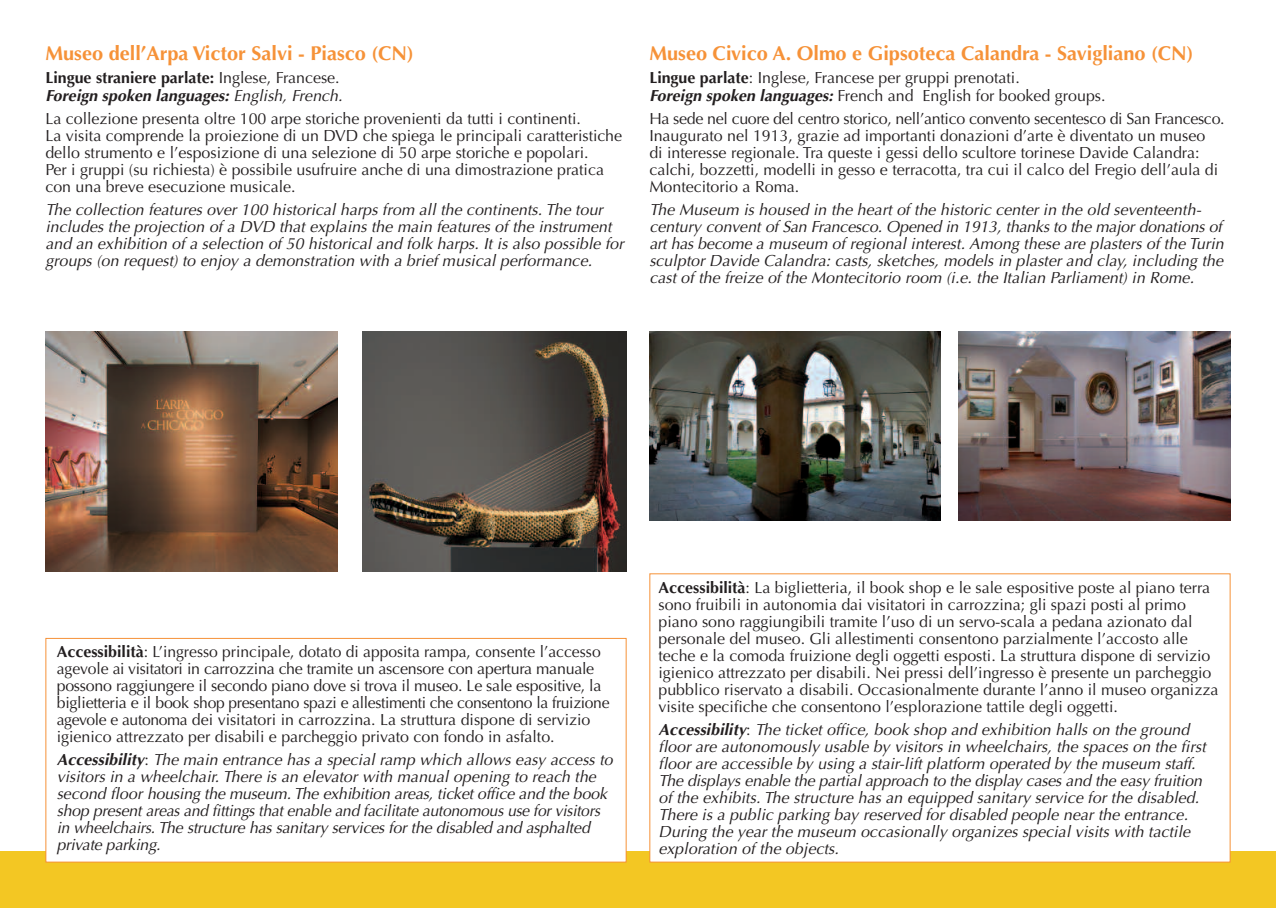
<style>
.page{position:relative;width:1276px;height:908px;background:#fff}
.page>*{position:absolute;margin:0;border:0;box-sizing:border-box;transform-origin:0 0}
.t1{font:700 20px "Optima";color:#f69238}
.t2{font:16px/17px "Optima";color:#231f20}
.t3{font:italic 16px/17px "Optima";color:#231f20}
.t4{font:700 16px/18px "Optima";color:#231f20}
.s1{font-weight:400}
.s2{font-style:italic}
.s3{font-weight:400;font-style:italic}
.s4{font-weight:700}
.s5{font-weight:700;font-style:italic}
.s6{font-style:normal}
</style>
<div class="page">
<div style="left:0;top:850px;width:1276px;height:57px;background:#f3c723"></div>
<div style="left:46px;top:638px;width:579px;height:223px;background:#fff"></div>
<div style="left:45px;top:637px;width:581px;height:225px;border:1px solid #f69238"></div>
<div style="left:650px;top:574px;width:579px;height:287px;background:#fff"></div>
<img style="left:363px;top:331px;width:263px;height:240px">
<img style="left:45px;top:331px;width:293px;height:240px">
<img style="left:959px;top:331px;width:271px;height:189px">
<img style="left:649px;top:331px;width:291px;height:189px">
<p class="t1" style="left:45px;top:45px;width:370px">Museo dell’Arpa Victor Salvi - Piasco (CN)</p>
<p class="t4" style="left:45px;top:70px;width:298px">Lingue straniere parlate: <span class="s1">Inglese, Francese.<br></span><span class="s2">Foreign spoken languages:</span> <span class="s3">English, French.</span></p>
<p class="t2" style="left:45px;top:111px;width:578px">La collezione presenta oltre 100 arpe storiche provenienti da tutti i continenti.<br>La visita comprende la proiezione di un DVD che spiega le principali caratteristiche dello strumento e l’esposizione di una selezione di 50 arpe storiche e popolari.<br>Per i gruppi (su richiesta) è possibile usufruire anche di una dimostrazione pratica con una breve esecuzione musicale.</p>
<p class="t3" style="left:45px;top:202px;width:580px">The collection features over 100 historical harps from all the continents. The tour includes the projection of a DVD that explains the main features of the instrument and an exhibition of a selection of 50 historical and folk harps. It is also possible for groups (on request) to enjoy a demonstration with a brief musical performance.</p>
<p class="t1" style="left:649px;top:45px;width:545px">Museo Civico A. Olmo e Gipsoteca Calandra - Savigliano (CN)</p>
<p class="t2" style="left:649px;top:70px;width:458px;line-height:18px"><span class="s4">Lingue parlate</span>: Inglese, Francese per gruppi prenotati.<br><span class="s5">Foreign spoken languages:</span> French and English for booked groups.</p>
<p class="t2" style="left:649px;top:111px;width:577px">Ha sede nel cuore del centro storico, nell’antico convento secentesco di San Francesco.<br>Inaugurato nel 1913, grazie ad importanti donazioni d’arte è diventato un museo<br>di interesse regionale. Tra queste i gessi dello scultore torinese Davide Calandra: calchi, bozzetti, modelli in gesso e terracotta, tra cui il calco del Fregio dell’aula di Montecitorio a Roma.</p>
<p class="t3" style="left:649px;top:202px;width:576px">The Museum is housed in the heart of the historic center in the old seventeenth&shy;century convent of San Francesco. Opened in 1913, thanks to the major donations of art has become a museum of regional interest. Among these are plasters of the Turin sculptor Davide Calandra: casts, sketches, models in plaster and clay, including the cast of the freize of the Montecitorio room (i.e. the Italian Parliament) in Rome.</p>
<p class="t2" style="left:57px;top:644px;width:554px"><span class="s4">Accessibilità</span>: L’ingresso principale, dotato di apposita rampa, consente l’accesso agevole ai visitatori in carrozzina che tramite un ascensore con apertura manuale possono raggiungere il secondo piano dove si trova il museo. Le sale espositive, la biglietteria e il book shop presentano spazi e allestimenti che consentono la fruizione agevole e autonoma dei visitatori in carrozzina. La struttura dispone di servizio igienico attrezzato per disabili e parcheggio privato con fondo in asfalto.</p>
<p class="t3" style="left:57px;top:752px;width:557px"><span class="s4">Accessibility</span><span class="s6">:</span> The main entrance has a special ramp which allows easy access to visitors in a wheelchair. There is an elevator with manual opening to reach the second floor housing the museum. The exhibition areas, ticket office and the book shop present areas and fittings that enable and facilitate autonomous use for visitors in wheelchairs. The structure has sanitary services for the disabled and asphalted private parking.</p>
<p class="t2" style="left:658px;top:580px;width:561px"><span class="s4">Accessibilità</span>: La biglietteria, il book shop e le sale espositive poste al piano terra sono fruibili in autonomia dai visitatori in carrozzina; gli spazi posti al primo piano sono raggiungibili tramite l’uso di un servo-scala a pedana azionato dal personale del museo. Gli allestimenti consentono parzialmente l’accosto alle teche e la comoda fruizione degli oggetti esposti. La struttura dispone di servizio igienico attrezzato per disabili. Nei pressi dell’ingresso è presente un parcheggio pubblico riservato a disabili. Occasionalmente durante l’anno il museo organizza visite specifiche che consentono l’esplorazione tattile degli oggetti.</p>
<p class="t3" style="left:658px;top:722px;width:549px"><span class="s4">Accessibility</span><span class="s6">:</span> The ticket office, book shop and exhibition halls on the ground floor are autonomously usable by visitors in wheelchairs, the spaces on the first floor are accessible by using a stair-lift platform operated by the museum staff.<br>The displays enable the partial approach to the display cases and the easy fruition of the exhibits. The structure has an equipped sanitary service for the disabled.<br>There is a public parking bay reserved for disabled people near the entrance.<br>During the year the museum occasionally organizes special visits with tactile exploration of the objects.</p>
</div>
